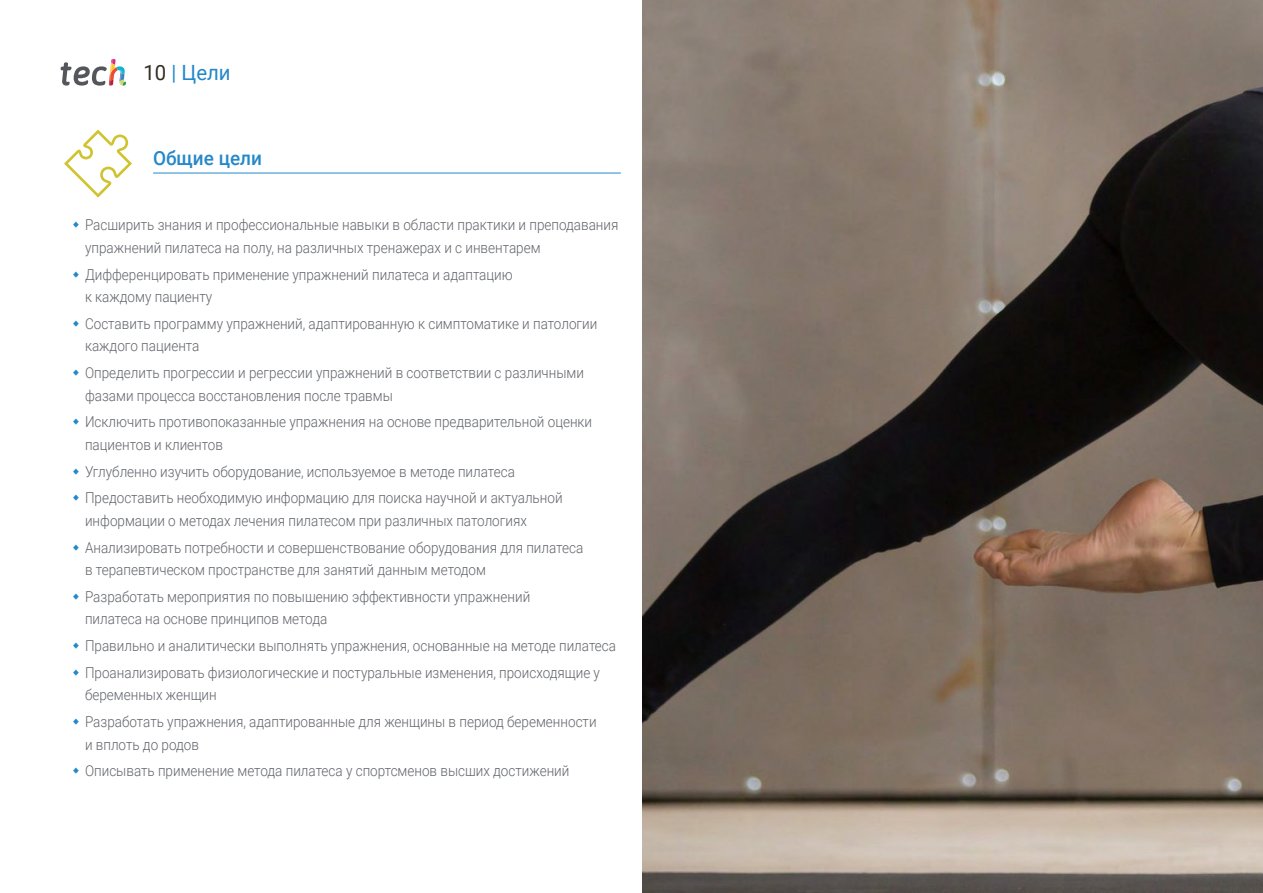
<style>
.page{position:relative;width:1263px;height:893px;background:#fff}
.page>*{position:absolute;margin:0;border:0;box-sizing:border-box;transform-origin:0 0}
.t1{font:21px "Roboto";color:#2488c9}
.t2{font:500 19.5px "Roboto";color:#2488c9}
.t3{font:300 15px/26.7px "Roboto";color:#61646a;scale:.9 1}
.s1{color:#312e20}
</style>
<div class="page">
<svg style="left:64px;top:130px;width:68px;height:68px"></svg>
<img style="left:642px;top:0;width:621px;height:893px">
<svg style="left:61px;top:59px;width:65px;height:27px"></svg>
<hr style="left:153px;top:173px;width:468px;height:1px;background:#2488c9">
<h1 class="t1" style="left:144px;top:57px;width:89px"><span class="s1">10</span> | Цели</h1>
<h2 class="t2" style="left:153px;top:144px;width:110px">Общие цели</h2>
<p class="t3" style="left:85px;top:213px;width:594px;line-height:22.5px">Расширить знания и профессиональные навыки в области практики и преподавания упражнений пилатеса на полу, на различных тренажерах и с инвентарем</p>
<p class="t3" style="left:85px;top:262px;width:477px;line-height:22.5px">Дифференцировать применение упражнений пилатеса и адаптацию к каждому пациенту</p>
<p class="t3" style="left:85px;top:312px;width:571px;line-height:22.5px">Составить программу упражнений, адаптированную к симптоматике и патологии каждого пациента</p>
<p class="t3" style="left:85px;top:361px;width:556px;line-height:22.5px">Определить прогрессии и регрессии упражнений в соответствии с различными фазами процесса восстановления после травмы</p>
<p class="t3" style="left:85px;top:410px;width:565px;line-height:22.5px">Исключить противопоказанные упражнения на основе предварительной оценки пациентов и клиентов</p>
<p class="t3" style="left:85px;top:457px;width:532px">Углубленно изучить оборудование, используемое в методе пилатеса<br>Предоставить необходимую информацию для поиска научной и актуальной</p>
<p class="t3" style="left:85px;top:506px;width:555px">информации о методах лечения пилатесом при различных патологиях<br>Анализировать потребности и совершенствование оборудования для пилатеса</p>
<p class="t3" style="left:85px;top:556px;width:496px">в терапевтическом пространстве для занятий данным методом<br>Разработать мероприятия по повышению эффективности упражнений</p>
<p class="t3" style="left:85px;top:605px;width:591px">пилатеса на основе принципов метода<br>Правильно и аналитически выполнять упражнения, основанные на методе пилатеса<br>Проанализировать физиологические и постуральные изменения, происходящие у</p>
<p class="t3" style="left:85px;top:681px;width:570px">беременных женщин<br>Разработать упражнения, адаптированные для женщины в период беременности</p>
<p class="t3" style="left:85px;top:730px;width:540px">и вплоть до родов<br>Описывать применение метода пилатеса у спортсменов высших достижений</p>
</div>
